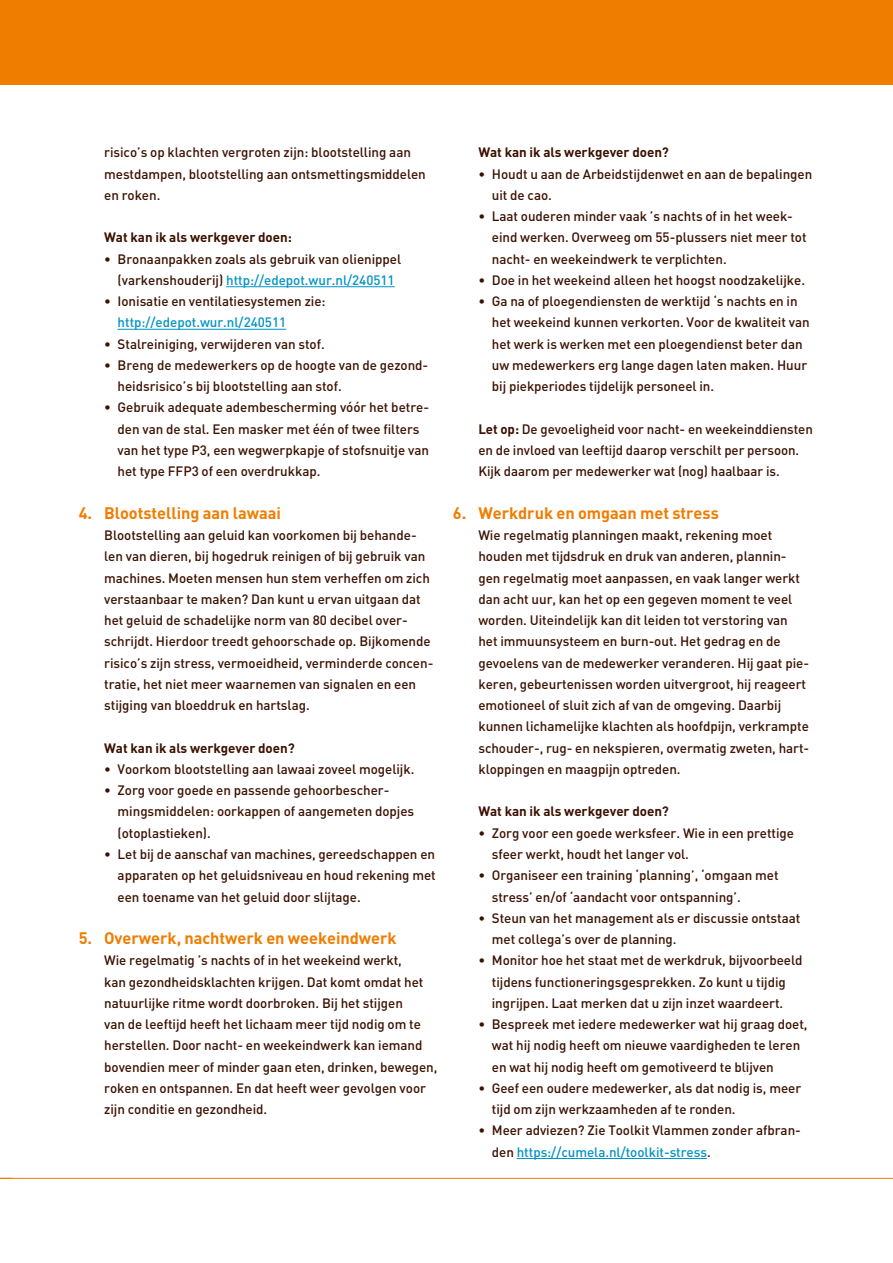
<style>
.page{position:relative;width:893px;height:1263px;background:#fff}
.page>*{position:absolute;margin:0;border:0;box-sizing:border-box;transform-origin:0 0}
.Colland_Body_Tekst{font:700 16.5px "DIN";letter-spacing:-.005em;color:#ef7d00}
.Colland_Body_Tekst-2{font:500 13.5px/21.3px "DIN";letter-spacing:-.005em;color:#3b1100}
.Colland_Body_Tekst-3{font:700 13.5px "DIN";letter-spacing:-.005em;color:#3b1100}
.s1{color:#0093c5}
.s2{font-weight:700}
</style>
<div class="page">
<div style="left:0;top:0;width:893px;height:85px;background:#ef7d00"></div>
<hr style="left:0;top:1178px;width:893px;height:1px;background:#ef7d00">
<hr style="left:226px;top:286px;width:169px;height:1px;background:#0093c5">
<hr style="left:118px;top:329px;width:168px;height:1px;background:#0093c5">
<hr style="left:517px;top:1158px;width:190px;height:1px;background:#0093c5">
<p class="Colland_Body_Tekst-2" style="left:104px;top:141px;width:323px">risico’s op klachten vergroten zijn: blootstelling aan mestdampen, blootstelling aan ontsmettingsmiddelen en roken.</p>
<p class="Colland_Body_Tekst-3" style="left:104px;top:229px;width:189px">Wat kan ik als werkgever doen:</p>
<p class="Colland_Body_Tekst-2" style="left:104px;top:248px;width:299px;text-align:center">• Bronaanpakken zoals als gebruik van olienippel (varkenshouderij) <span class="s1">http://edepot.wur.nl/240511</span></p>
<p class="Colland_Body_Tekst-2" style="left:118px;top:290px;width:210px;text-indent:-13px">• Ionisatie en ventilatiesystemen zie: <span class="s1">http://edepot.wur.nl/240511</span></p>
<p class="Colland_Body_Tekst-2" style="left:104px;top:333px;width:222px">• Stalreiniging, verwijderen van stof.</p>
<p class="Colland_Body_Tekst-2" style="left:118px;top:354px;width:312px;text-indent:-13px">• Breng de medewerkers op de hoogte van de gezond&shy;heidsrisico’s bij blootstelling aan stof.</p>
<p class="Colland_Body_Tekst-2" style="left:118px;top:396px;width:313px;text-indent:-13px">• Gebruik adequate adembescherming vóór het betre&shy;den van de stal. Een masker met één of twee filters van het type P3, een wegwerpkapje of stofsnuitje van het type FFP3 of een overdrukkap.</p>
<p class="Colland_Body_Tekst" style="left:79px;top:502px;width:204px">4. Blootstelling aan lawaai</p>
<p class="Colland_Body_Tekst-2" style="left:104px;top:524px;width:331px">Blootstelling aan geluid kan voorkomen bij behande&shy;len van dieren, bij hogedruk reinigen of bij gebruik van machines. Moeten mensen hun stem verheffen om zich verstaanbaar te maken? Dan kunt u ervan uitgaan dat het geluid de schadelijke norm van 80 decibel over&shy;schrijdt. Hierdoor treedt gehoorschade op. Bijkomende risico’s zijn stress, vermoeidheid, verminderde concen&shy;tratie, het niet meer waarnemen van signalen en een stijging van bloeddruk en hartslag.</p>
<p class="Colland_Body_Tekst-3" style="left:104px;top:739px;width:192px">Wat kan ik als werkgever doen?</p>
<p class="Colland_Body_Tekst-2" style="left:104px;top:758px;width:312px">• Voorkom blootstelling aan lawaai zoveel mogelijk.</p>
<p class="Colland_Body_Tekst-2" style="left:118px;top:779px;width:298px;text-indent:-13px">• Zorg voor goede en passende gehoorbescher&shy;mingsmiddelen: oorkappen of aangemeten dopjes (otoplastieken).</p>
<p class="Colland_Body_Tekst-2" style="left:118px;top:843px;width:320px;text-align:justify;text-indent:-13px">• Let bij de aanschaf van machines, gereedschappen en apparaten op het geluidsniveau en houd rekening met een toename van het geluid door slijtage.</p>
<p class="Colland_Body_Tekst" style="left:79px;top:927px;width:320px">5. Overwerk, nachtwerk en weekeindwerk</p>
<p class="Colland_Body_Tekst-2" style="left:104px;top:949px;width:335px">Wie regelmatig ’s nachts of in het weekeind werkt,<br>kan gezondheidsklachten krijgen. Dat komt omdat het natuurlijke ritme wordt doorbroken. Bij het stijgen<br>van de leeftijd heeft het lichaam meer tijd nodig om te herstellen. Door nacht- en weekeindwerk kan iemand bovendien meer of minder gaan eten, drinken, bewegen, roken en ontspannen. En dat heeft weer gevolgen voor zijn conditie en gezondheid.</p>
<p class="Colland_Body_Tekst-3" style="left:478px;top:144px;width:192px">Wat kan ik als werkgever doen?</p>
<p class="Colland_Body_Tekst-2" style="left:492px;top:163px;width:322px;text-indent:-13px">• Houdt u aan de Arbeidstijdenwet en aan de bepalingen uit de cao.</p>
<p class="Colland_Body_Tekst-2" style="left:492px;top:205px;width:316px;text-indent:-13px">• Laat ouderen minder vaak ’s nachts of in het week&shy;eind werken. Overweeg om 55-plussers niet meer tot nacht- en weekeindwerk te verplichten.</p>
<p class="Colland_Body_Tekst-2" style="left:478px;top:269px;width:328px">• Doe in het weekeind alleen het hoogst noodzakelijke.</p>
<p class="Colland_Body_Tekst-2" style="left:492px;top:290px;width:319px;text-indent:-13px">• Ga na of ploegendiensten de werktijd ‘s nachts en in het weekeind kunnen verkorten. Voor de kwaliteit van het werk is werken met een ploegendienst beter dan uw medewerkers erg lange dagen laten maken. Huur bij piekperiodes tijdelijk personeel in.</p>
<p class="Colland_Body_Tekst-2" style="left:478px;top:418px;width:336px"><span class="s2">Let op:</span> De gevoeligheid voor nacht- en weekeinddiensten en de invloed van leeftijd daarop verschilt per persoon.<br>Kijk daarom per medewerker wat (nog) haalbaar is.</p>
<p class="Colland_Body_Tekst" style="left:453px;top:502px;width:267px">6. Werkdruk en omgaan met stress</p>
<p class="Colland_Body_Tekst-2" style="left:478px;top:524px;width:332px">Wie regelmatig planningen maakt, rekening moet houden met tijdsdruk en druk van anderen, plannin&shy;gen regelmatig moet aanpassen, en vaak langer werkt dan acht uur, kan het op een gegeven moment te veel worden. Uiteindelijk kan dit leiden tot verstoring van het immuunsysteem en burn-out. Het gedrag en de gevoelens van de medewerker veranderen. Hij gaat pie&shy;keren, gebeurtenissen worden uitvergroot, hij reageert emotioneel of sluit zich af van de omgeving. Daarbij kunnen lichamelijke klachten als hoofdpijn, verkrampte schouder-, rug- en nekspieren, overmatig zweten, hart&shy;kloppingen en maagpijn optreden.</p>
<p class="Colland_Body_Tekst-3" style="left:478px;top:803px;width:192px">Wat kan ik als werkgever doen?</p>
<p class="Colland_Body_Tekst-2" style="left:492px;top:822px;width:304px;text-indent:-13px">• Zorg voor een goede werksfeer. Wie in een prettige sfeer werkt, houdt het langer vol.</p>
<p class="Colland_Body_Tekst-2" style="left:492px;top:864px;width:288px;text-indent:-13px">• Organiseer een training ‘planning’, ‘omgaan met stress’ en/of ‘aandacht voor ontspanning’.</p>
<p class="Colland_Body_Tekst-2" style="left:492px;top:907px;width:310px;text-indent:-13px">• Steun van het management als er discussie ontstaat met collega’s over de planning.</p>
<p class="Colland_Body_Tekst-2" style="left:478px;top:949px;width:326px;text-align:center">• Monitor hoe het staat met de werkdruk, bijvoorbeeld tijdens functioneringsgesprekken. Zo kunt u tijdig ingrijpen. Laat merken dat u zijn inzet waardeert.</p>
<p class="Colland_Body_Tekst-2" style="left:492px;top:1013px;width:317px;text-indent:-13px">• Bespreek met iedere medewerker wat hij graag doet, wat hij nodig heeft om nieuwe vaardigheden te leren en wat hij nodig heeft om gemotiveerd te blijven</p>
<p class="Colland_Body_Tekst-2" style="left:492px;top:1077px;width:311px;text-indent:-13px">• Geef een oudere medewerker, als dat nodig is, meer tijd om zijn werkzaamheden af te ronden.</p>
<p class="Colland_Body_Tekst-2" style="left:492px;top:1119px;width:311px;text-indent:-13px">• Meer adviezen? Zie Toolkit Vlammen zonder afbran&shy;den <span class="s1">https://cumela.nl/toolkit-stress</span>.</p>
</div>
